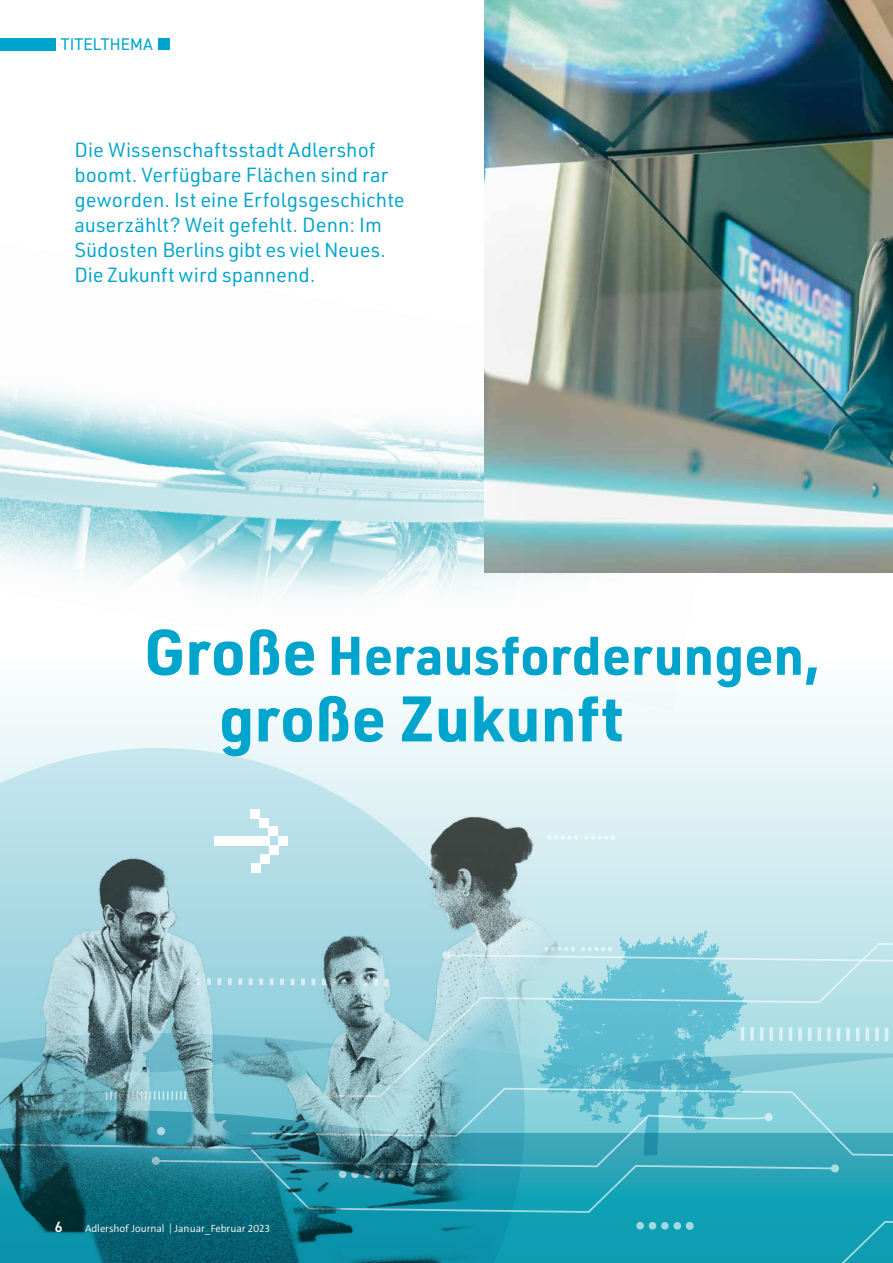
<style>
.page{position:relative;width:893px;height:1263px;background:#fff}
.page>*{position:absolute;margin:0;border:0;box-sizing:border-box;transform-origin:0 0}
.t1{font:700 63px "URWDIN";color:#00a5cd}
.t2{font:700 53.25px "URWDIN";color:#00a5cd}
.t3{font:20.1px/25px "URWDIN";color:#00a5cd}
.t4{font:16.95px "DIN2014";letter-spacing:.01em;color:#00a5cd}
.t5{font:600 15px "DIN2014";color:#fff}
.t6{font:300 10.5px "The Sans";color:#fff}
.s1{font-size:63px}
</style>
<div class="page">
<svg style="left:0;top:702px;width:893px;height:519px"></svg>
<svg style="left:0;top:748px;width:525px;height:58px"></svg>
<svg style="left:591px;top:962px;width:302px;height:126px"></svg>
<svg style="left:591px;top:1088px;width:302px;height:72px;fill:#86d1db"></svg>
<svg style="left:591px;top:1142px;width:244px;height:71px;fill:#17a3b6"></svg>
<div style="left:831px;top:1164px;width:8px;height:8px;background:#addbe2;border-radius:50%"></div>
<svg style="left:764px;top:1113px;width:9px;height:8px"></svg>
<div style="left:591px;top:1221px;width:302px;height:42px;background:#0f9eb3"></div>
<svg style="left:591px;top:1115px;width:178px;height:64px"></svg>
<svg style="left:591px;top:908px;width:302px;height:54px"></svg>
<svg style="left:591px;top:835px;width:24px;height:5px"></svg>
<svg style="left:885px;top:1028px;width:3px;height:13px"></svg>
<hr style="left:875px;top:1028px;width:4px;height:13px;background:#d9eff3">
<svg style="left:865px;top:1028px;width:4px;height:13px"></svg>
<svg style="left:856px;top:1028px;width:3px;height:13px"></svg>
<svg style="left:846px;top:1028px;width:4px;height:13px"></svg>
<hr style="left:837px;top:1027px;width:3px;height:14px;background:#fff">
<svg style="left:827px;top:1027px;width:4px;height:14px"></svg>
<svg style="left:817px;top:1027px;width:4px;height:14px"></svg>
<hr style="left:808px;top:1027px;width:3px;height:14px;background:#fff">
<svg style="left:798px;top:1027px;width:4px;height:14px"></svg>
<hr style="left:789px;top:1027px;width:3px;height:14px;background:#fff">
<svg style="left:779px;top:1027px;width:4px;height:14px"></svg>
<svg style="left:769px;top:1027px;width:4px;height:14px"></svg>
<hr style="left:760px;top:1027px;width:3px;height:14px;background:#fff">
<svg style="left:750px;top:1027px;width:4px;height:14px"></svg>
<svg style="left:741px;top:1027px;width:3px;height:13px"></svg>
<div style="left:158px;top:38px;width:12px;height:12px;background:#00a5cd"></div>
<div style="left:0;top:38px;width:55px;height:12px;background:#00a5cd"></div>
<img style="left:0;top:387px;width:733px;height:323px">
<img style="left:484px;top:0;width:409px;height:573px">
<img style="left:0;top:806px;width:591px;height:457px">
<p class="t4" style="left:61px;top:34px;width:93px">TITELTHEMA</p>
<p class="t3" style="left:74px;top:136px;width:332px">Die Wissenschaftsstadt Adlershof boomt. Verfügbare Flächen sind rar geworden. Ist eine Erfolgsgeschichte auserzählt? Weit gefehlt. Denn: Im Südosten Berlins gibt es viel Neues.<br>Die Zukunft wird spannend.</p>
<h2 class="t2" style="left:144px;top:619px;width:677px"><span class="s1">Große</span> Herausforderungen,</h2>
<h1 class="t1" style="left:219px;top:675px;width:406px">große Zukunft</h1>
<p class="t5" style="left:55px;top:1217px;width:9px">6</p>
<p class="t6" style="left:85px;top:1222px;width:186px">Adlershof Journal | Januar_Februar 2023</p>
</div>
